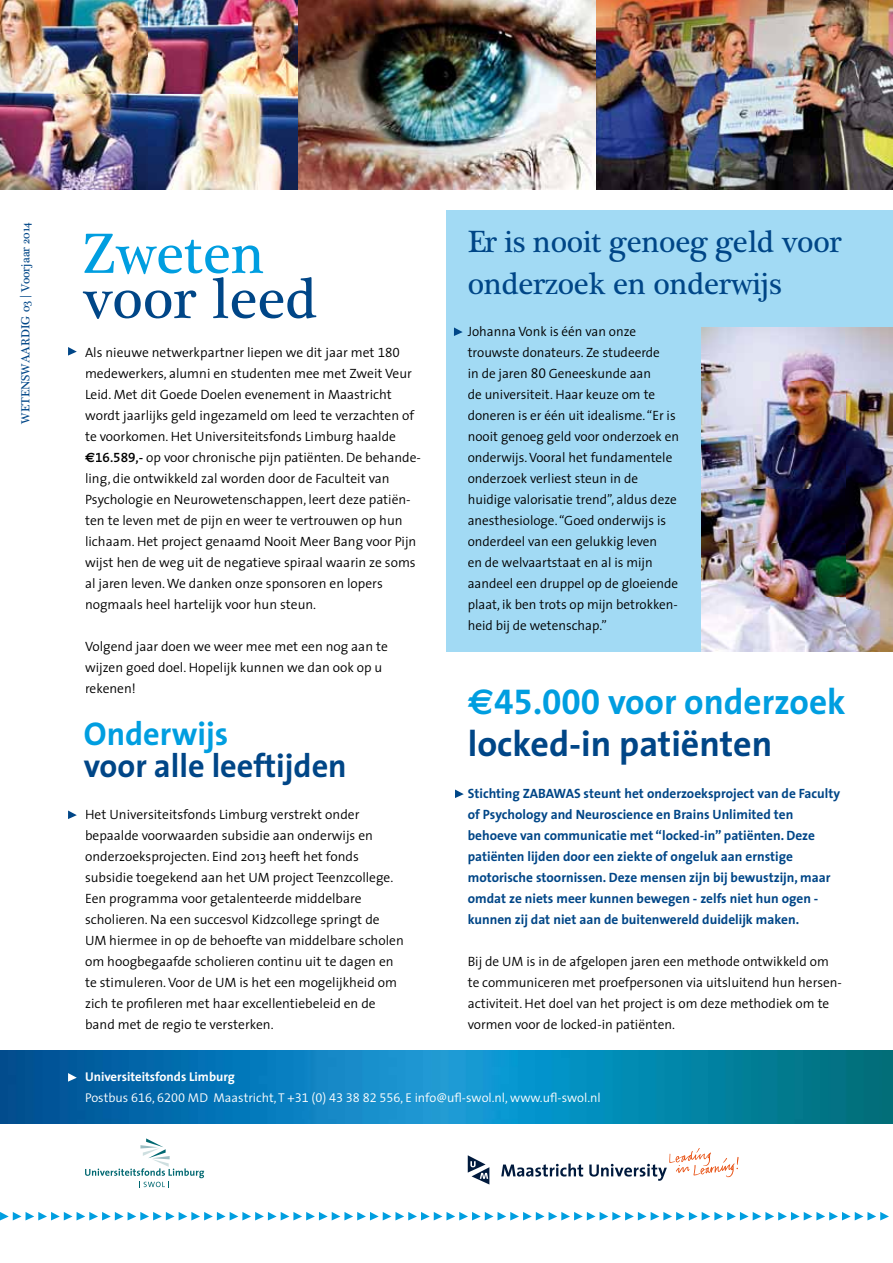
<style>
.page{position:relative;width:893px;height:1263px;background:#fff}
.page>*{position:absolute;margin:0;border:0;box-sizing:border-box;transform-origin:0 0}
.t1{font:58.5px "Plantagenet Cherokee";color:#004687}
.t2{font:58.5px "Plantagenet Cherokee";color:#009ee0}
.t3{font:700 36px/42px "The Sans";color:#004687}
.t4{font:700 33px "The Sans";color:#004687}
.t5{font:700 33px "The Sans";color:#009ee0}
.t6{font:31.5px/42px "Plantagenet Cherokee";letter-spacing:-.01em;color:#004687}
.t7{font:300 13.5px/21px "The Sans";color:#000}
.t8{font:700 13.5px/21px "The Sans";color:#004687}
.t9{font:300 12.75px/21px "The Sans";color:#fff}
.t10{font:12px "Plantagenet Cherokee";color:#004687}
.s1{font-family:"The Sans Semi Light Expert";font-weight:400}
.s2{font-family:"Euro Sans";font-weight:700}
.s3{font-family:"The Sans Semi Bold Expert";font-weight:400}
.s4{font-weight:600}
.s5{font-family:"The Sans Semi Light Expert";font-weight:400;font-size:14.25px}
.s6{font-family:"Euro Sans";color:#009ee0}
.s7{font-family:"The Sans Bold Expert";font-weight:400;color:#009ee0}
.s8{color:#009ee0}
.s9{font-weight:700}
</style>
<div class="page">
<div style="left:446px;top:210px;width:447px;height:441px;background:#a2daf4"></div>
<svg style="left:0;top:1212px;width:889px;height:8px"></svg>
<img style="left:595px;top:0;width:298px;height:189px">
<img style="left:298px;top:0;width:297px;height:189px">
<img style="left:0;top:0;width:298px;height:189px">
<svg style="left:85px;top:1138px;width:119px;height:49px"></svg>
<svg style="left:501px;top:1163px;width:82px;height:13px"></svg>
<svg style="left:468px;top:1155px;width:21px;height:29px"></svg>
<svg style="left:589px;top:1148px;width:150px;height:33px"></svg>
<svg style="left:68px;top:347px;width:9px;height:9px"></svg>
<img style="left:0;top:1050px;width:893px;height:74px">
<svg style="left:68px;top:1073px;width:9px;height:9px"></svg>
<svg style="left:68px;top:810px;width:9px;height:9px"></svg>
<svg style="left:455px;top:789px;width:9px;height:9px"></svg>
<svg style="left:454px;top:327px;width:9px;height:9px"></svg>
<img style="left:702px;top:327px;width:191px;height:324px">
<p class="t10" style="left:19px;top:424px;width:203px;rotate:-90deg">WETENSWAARDIG 03 | Voorjaar 2014</p>
<h1 class="t2" style="left:83px;top:219px;width:183px">Zweten</h1>
<h1 class="t1" style="left:83px;top:264px;width:236px">voor leed</h1>
<p class="t7" style="left:85px;top:341px;width:337px">Als nieuwe netwerkpartner liepen we dit jaar met <span class="s1">180 </span>medewerkers, alumni en studenten mee met Zweit Veur Leid. Met dit Goede Doelen evenement in Maastricht wordt jaarlijks geld ingezameld om leed te verzachten of te voorkomen. Het Universiteitsfonds Limburg haalde <span class="s2">€</span><span class="s3">16.589</span><span class="s4">,-</span> op voor chronische pijn patiënten. De behande&shy;ling, die ontwikkeld zal worden door de Faculteit van Psychologie en Neurowetenschappen, leert deze patiën&shy;ten te leven met de pijn en weer te vertrouwen op hun lichaam. Het project genaamd Nooit Meer Bang voor Pijn wijst hen de weg uit de negatieve spiraal waarin ze soms al jaren leven. We danken onze sponsoren en lopers nogmaals heel hartelijk voor hun steun.</p>
<p class="t7" style="left:85px;top:635px;width:304px">Volgend jaar doen we weer mee met een nog aan te wijzen goed doel. Hopelijk kunnen we dan ook op u rekenen!</p>
<h3 class="t5" style="left:84px;top:706px;width:146px">Onderwijs</h3>
<h3 class="t4" style="left:84px;top:738px;width:264px">voor alle leeftijden</h3>
<p class="t7" style="left:85px;top:804px;width:320px">Het Universiteitsfonds Limburg verstrekt onder bepaalde voorwaarden subsidie aan onderwijs en onderzoeksprojecten. Eind 2013 heeft het fonds subsidie toegekend aan het UM project Teenzcollege.<br>Een programma voor getalenteerde middelbare scholieren. Na een succesvol Kidzcollege springt de UM hiermee in op de behoefte van middelbare scholen om hoogbegaafde scholieren continu uit te dagen en te stimuleren. Voor de UM is het een mogelijkheid om zich te profileren met haar excellentiebeleid en de band met de regio te versterken.</p>
<h3 class="t6" style="left:468px;top:221px;width:376px">Er is nooit genoeg geld voor onderzoek en onderwijs</h3>
<p class="t7" style="left:468px;top:321px;width:213px">Johanna Vonk is één van onze trouwste donateurs. Ze studeerde<br>in de jaren <span class="s5">80</span> Geneeskunde aan<br>de universiteit. Haar keuze om te doneren is er één uit idealisme. “Er is nooit genoeg geld voor onderzoek en onderwijs. Vooral het fundamentele onderzoek verliest steun in de huidige valorisatie trend”, aldus deze anesthesiologe. “Goed onderwijs is onderdeel van een gelukkig leven<br>en de welvaartstaat en al is mijn aandeel een druppel op de gloeiende plaat, ik ben trots op mijn betrokken&shy;heid bij de wetenschap.”</p>
<h2 class="t3" style="left:468px;top:680px;width:379px"><span class="s6">€</span><span class="s7">45.000</span> <span class="s8">voor onderzoek </span>locked-in patiënten</h2>
<p class="t8" style="left:468px;top:783px;width:374px">Stichting ZABAWAS steunt het onderzoeksproject van de Faculty of Psychology and Neuroscience en Brains Unlimited ten behoeve van communicatie met “locked-in” patiënten. Deze patiënten lijden door een ziekte of ongeluk aan ernstige motorische stoornissen. Deze mensen zijn bij bewustzijn, maar omdat ze niets meer kunnen bewegen - zelfs niet hun ogen - kunnen zij dat niet aan de buitenwereld duidelijk maken.</p>
<p class="t7" style="left:468px;top:951px;width:376px">Bij de UM is in de afgelopen jaren een methode ontwikkeld om te communiceren met proefpersonen via uitsluitend hun hersen&shy;activiteit. Het doel van het project is om deze methodiek om te vormen voor de locked-in patiënten.</p>
<p class="t9" style="left:85px;top:1066px;width:517px"><span class="s9">Universiteitsfonds Limburg<br></span>Postbus <span class="s1">616</span>, <span class="s1">6200</span> MD Maastricht, T +<span class="s1">31</span> (<span class="s1">0</span>) <span class="s1">43 38 82 556</span>, E info@ufl-swol.nl, www.ufl-swol.nl</p>
</div>
